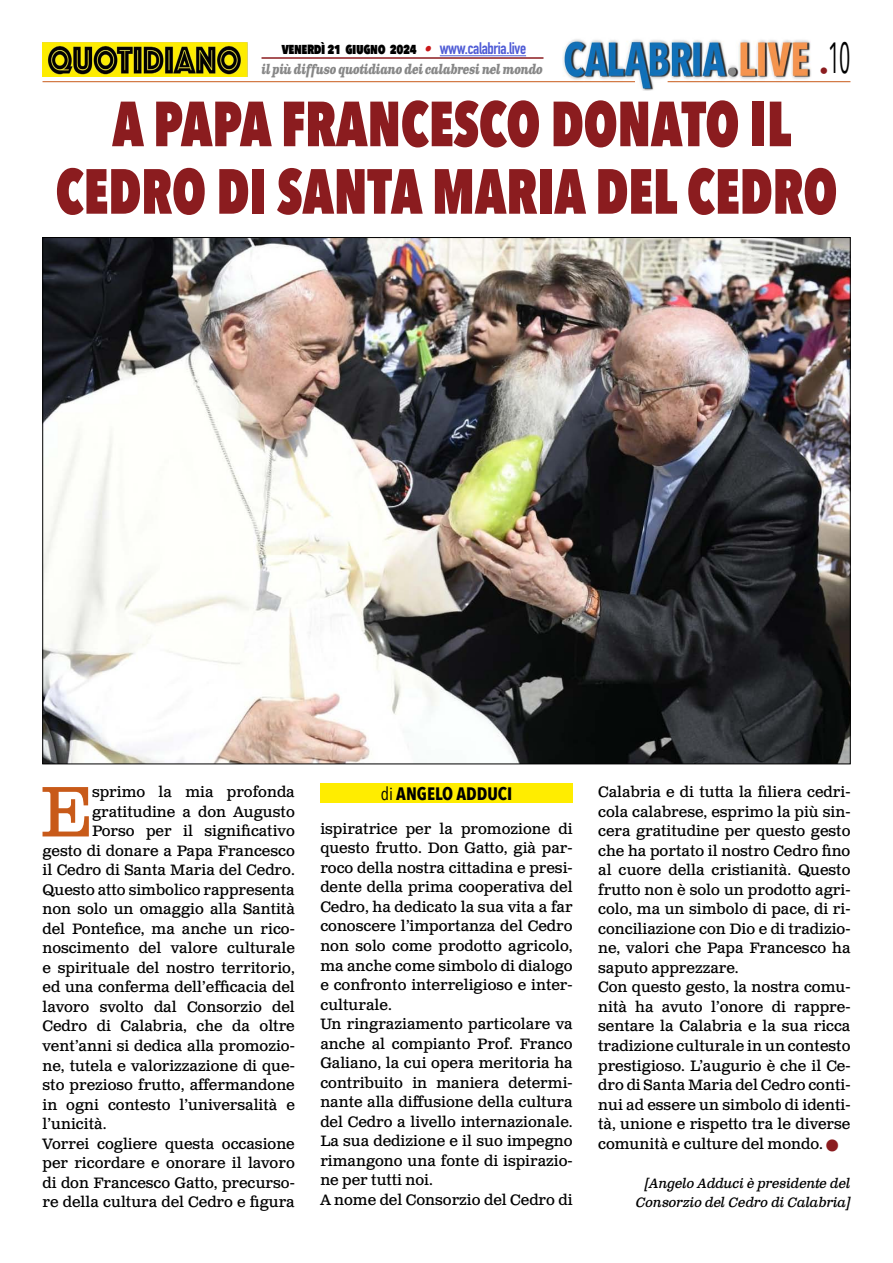
<style>
.page{position:relative;width:893px;height:1263px;background:#fff}
.page>*{position:absolute;margin:0;border:0;box-sizing:border-box;transform-origin:0 0}
.t1{font:71.25px "Clarendon Text Pro";color:#c85a19}
.t2{font:800 63px/67.5px "Avenir Next Condensed";color:#8b1c1f;text-align:center;scale:.84 1}
.t3{font:43.5px "Avenir Next Condensed";color:#000;scale:.55 1}
.t4{font:700 18px "Avenir Next Condensed";color:#000}
.t5{font:15px/19.5px "Clarendon Text Pro";color:#000}
.t6{font:800 15px "Avenir Next Condensed";letter-spacing:-.03em;color:#000;scale:.9 1}
.t7{font:italic 13.5px/19.5px "Clarendon Text Pro";letter-spacing:-.02em;color:#000;text-align:right}
.t8{font:italic 700 13.5px "Clarendon Text Pro";letter-spacing:-.05em;color:#878787;scale:.79 1}
.s1{font-family:"Clarendon Text Pro";font-weight:700;font-style:italic;color:#ca181a}
.s2{font-family:"DIN Condensed";font-weight:700;font-size:16.5px;color:#4f5cd6}
.s3{font-weight:400}
.s4{color:#8b1c1f}
</style>
<div class="page">
<img style="left:563px;top:39px;width:248px;height:51px">
<hr style="left:43px;top:81px;width:592px;height:1px;background:#c85a19">
<hr style="left:668px;top:81px;width:182px;height:1px;background:#c85a19">
<hr style="left:440px;top:55px;width:86px;height:1px;background:#4f5cd6">
<hr style="left:261px;top:57px;width:282px;height:2px;background:#8b1c1f">
<img style="left:43px;top:42px;width:204px;height:35px">
<div style="left:320px;top:784px;width:253px;height:19px;background:#ffed00"></div>
<img style="left:45px;top:239px;width:803px;height:523px">
<h3 class="t3" style="left:820px;top:20px;width:58px"><sub>•</sub>10</h3>
<p class="t6" style="left:282px;top:39px;width:273px">venerdì 21 giugno 2024 <span class="s1">•</span> <span class="s2">www.calabria.live</span></p>
<p class="t8" style="left:261px;top:61px;width:358px">il più diffuso quotidiano dei calabresi nel mondo</p>
<h2 class="t2" style="left:56px;top:90px;width:932px">A PAPA FRANCESCO DONATO IL<br>CEDRO DI SANTA MARIA DEL CEDRO</h2>
<h1 class="t1" style="left:40px;top:769px;width:54px">E</h1>
<p class="t5" style="left:92px;top:783px;width:204px">sprimo la mia profonda</p>
<p class="t5" style="left:92px;top:803px;width:204px">gratitudine a don Augusto</p>
<p class="t5" style="left:92px;top:822px;width:204px">Porso per il significativo</p>
<p class="t5" style="left:43px;top:842px;width:254px">gesto di donare a Papa Francesco</p>
<p class="t5" style="left:43px;top:861px;width:254px">il Cedro di Santa Maria del Cedro.</p>
<p class="t5" style="left:43px;top:881px;width:254px">Questo atto simbolico rappresenta</p>
<p class="t5" style="left:43px;top:900px;width:254px">non solo un omaggio alla Santità</p>
<p class="t5" style="left:43px;top:920px;width:254px">del Pontefice, ma anche un rico-</p>
<p class="t5" style="left:43px;top:939px;width:254px">noscimento del valore culturale</p>
<p class="t5" style="left:43px;top:959px;width:254px">e spirituale del nostro territorio,</p>
<p class="t5" style="left:43px;top:978px;width:254px">ed una conferma dell’efficacia del</p>
<p class="t5" style="left:43px;top:998px;width:254px">lavoro svolto dal Consorzio del</p>
<p class="t5" style="left:43px;top:1017px;width:254px">Cedro di Calabria, che da oltre</p>
<p class="t5" style="left:43px;top:1037px;width:254px">vent’anni si dedica alla promozio-</p>
<p class="t5" style="left:43px;top:1056px;width:254px">ne, tutela e valorizzazione di que-</p>
<p class="t5" style="left:43px;top:1076px;width:254px">sto prezioso frutto, affermandone</p>
<p class="t5" style="left:43px;top:1095px;width:254px">in ogni contesto l’universalità e</p>
<p class="t5" style="left:43px;top:1115px;width:65px">l’unicità.</p>
<p class="t5" style="left:43px;top:1134px;width:254px">Vorrei cogliere questa occasione</p>
<p class="t5" style="left:43px;top:1154px;width:254px">per ricordare e onorare il lavoro</p>
<p class="t5" style="left:43px;top:1173px;width:254px">di don Francesco Gatto, precurso-</p>
<p class="t5" style="left:43px;top:1193px;width:254px">re della cultura del Cedro e figura</p>
<p class="t4" style="left:381px;top:783px;width:133px"><span class="s3">di</span> ANGELO ADDUCI</p>
<p class="t5" style="left:320px;top:820px;width:254px">ispiratrice per la promozione di questo frutto. Don Gatto, già par&shy;roco della nostra cittadina e presi&shy;dente della prima cooperativa del<br>Cedro, ha dedicato la sua vita a far conoscere l’importanza del Cedro non solo come prodotto agricolo, ma anche come simbolo di dialogo e confronto interreligioso e inter&shy;culturale.<br>Un ringraziamento particolare va anche al compianto Prof. Franco<br>Galiano, la cui opera meritoria ha contribuito in maniera determi&shy;nante alla diffusione della cultura del Cedro a livello internazionale.<br>La sua dedizione e il suo impegno rimangono una fonte di ispirazio&shy;ne per tutti noi.<br>A nome del Consorzio del Cedro di</p>
<p class="t5" style="left:598px;top:783px;width:254px">Calabria e di tutta la filiera cedri&shy;cola calabrese, esprimo la più sin&shy;cera gratitudine per questo gesto che ha portato il nostro Cedro fino al cuore della cristianità. Questo frutto non è solo un prodotto agri&shy;colo, ma un simbolo di pace, di ri&shy;conciliazione con Dio e di tradizio&shy;ne, valori che Papa Francesco ha saputo apprezzare.<br>Con questo gesto, la nostra comu&shy;nità ha avuto l’onore di rappre&shy;sentare la Calabria e la sua ricca tradizione culturale in un contesto prestigioso. L’augurio è che il Ce&shy;dro di Santa Maria del Cedro conti&shy;nui ad essere un simbolo di identi&shy;tà, unione e rispetto tra le diverse comunità e culture del mondo. <span class="s4">■</span></p>
<p class="t7" style="left:636px;top:1173px;width:216px">[Angelo Adduci è presidente del<br>Consorzio del Cedro di Calabria]</p>
</div>
